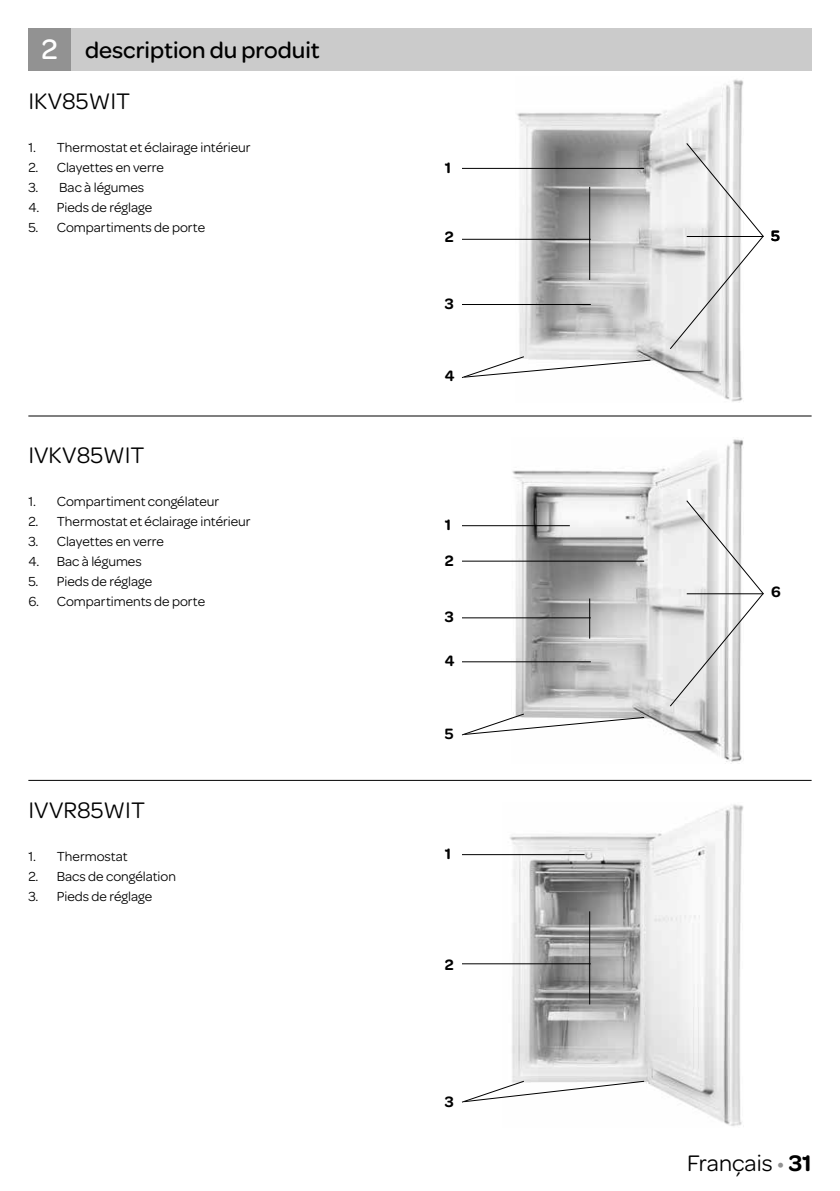
<style>
.page{position:relative;width:840px;height:1191px;background:#fff}
.page>*{position:absolute;margin:0;border:0;box-sizing:border-box;transform-origin:0 0}
.t1{font:24px "Omnes";color:#000}
.t2{font:500 24px "Omnes";color:#000}
.t3{font:600 16px "Omnes";color:#000}
.t4{font:14px "Omnes";color:#000}
.s1{font-size:30px;color:#fff}
.s2{color:#929292}
.s3{font-weight:600}
</style>
<div class="page">
<div style="left:57px;top:28px;width:754px;height:43px;background:#cbcbcb"></div>
<div style="left:28px;top:28px;width:43px;height:43px;background:#929292"></div>
<hr style="left:28px;top:415px;width:783px;height:1px;background:#000">
<hr style="left:28px;top:780px;width:783px;height:1px;background:#000">
<img style="left:515px;top:79px;width:228px;height:323px">
<hr style="left:461px;top:239px;width:129px;height:1px;background:#000">
<hr style="left:589px;top:187px;width:1px;height:93px;background:#000">
<hr style="left:461px;top:304px;width:129px;height:1px;background:#000">
<svg style="left:461px;top:355px;width:190px;height:24px"></svg>
<hr style="left:461px;top:168px;width:182px;height:1px;background:#000">
<svg style="left:668px;top:142px;width:96px;height:208px"></svg>
<img style="left:511px;top:439px;width:232px;height:323px">
<hr style="left:461px;top:617px;width:129px;height:1px;background:#000">
<hr style="left:589px;top:598px;width:1px;height:40px;background:#000">
<hr style="left:461px;top:661px;width:129px;height:1px;background:#000">
<svg style="left:461px;top:712px;width:184px;height:24px"></svg>
<hr style="left:461px;top:525px;width:108px;height:1px;background:#000">
<svg style="left:668px;top:499px;width:96px;height:208px"></svg>
<hr style="left:461px;top:560px;width:182px;height:1px;background:#000">
<img style="left:502px;top:804px;width:241px;height:322px">
<hr style="left:461px;top:963px;width:129px;height:1px;background:#000">
<hr style="left:589px;top:911px;width:1px;height:93px;background:#000">
<hr style="left:461px;top:854px;width:123px;height:1px;background:#000">
<svg style="left:462px;top:1080px;width:183px;height:23px"></svg>
<h1 class="t2" style="left:42px;top:33px;width:279px"><span class="s1">2</span> description du produit</h1>
<h1 class="t1" style="left:28px;top:85px;width:103px">IKV85WIT</h1>
<p class="t4" style="left:28px;top:137px;width:223px">1. Thermostat et éclairage intérieur</p>
<p class="t4" style="left:28px;top:157px;width:137px">2. Clayettes en verre</p>
<p class="t4" style="left:28px;top:177px;width:117px">3. Bac à légumes</p>
<p class="t4" style="left:28px;top:197px;width:125px">4. Pieds de réglage</p>
<p class="t4" style="left:28px;top:217px;width:178px">5. Compartiments de porte</p>
<h1 class="t1" style="left:28px;top:439px;width:118px">IVKV85WIT</h1>
<p class="t4" style="left:28px;top:492px;width:192px">1. Compartiment congélateur</p>
<p class="t4" style="left:28px;top:512px;width:223px">2. Thermostat et éclairage intérieur</p>
<p class="t4" style="left:28px;top:532px;width:137px">3. Clayettes en verre</p>
<p class="t4" style="left:28px;top:552px;width:115px">4. Bac à légumes</p>
<p class="t4" style="left:28px;top:572px;width:125px">5. Pieds de réglage</p>
<p class="t4" style="left:28px;top:592px;width:178px">6. Compartiments de porte</p>
<h1 class="t1" style="left:28px;top:793px;width:118px">IVVR85WIT</h1>
<p class="t4" style="left:28px;top:846px;width:101px">1. Thermostat</p>
<p class="t4" style="left:28px;top:866px;width:149px">2. Bacs de congélation</p>
<p class="t4" style="left:28px;top:886px;width:125px">3. Pieds de réglage</p>
<p class="t3" style="left:444px;top:156px;width:8px">1</p>
<p class="t3" style="left:444px;top:226px;width:10px">2</p>
<p class="t3" style="left:444px;top:292px;width:11px">3</p>
<p class="t3" style="left:444px;top:365px;width:11px">4</p>
<p class="t3" style="left:444px;top:513px;width:8px">1</p>
<p class="t3" style="left:444px;top:549px;width:10px">2</p>
<p class="t3" style="left:444px;top:605px;width:11px">3</p>
<p class="t3" style="left:444px;top:649px;width:11px">4</p>
<p class="t3" style="left:444px;top:722px;width:10px">5</p>
<p class="t3" style="left:444px;top:842px;width:8px">1</p>
<p class="t3" style="left:444px;top:953px;width:10px">2</p>
<p class="t3" style="left:444px;top:1090px;width:11px">3</p>
<p class="t3" style="left:770px;top:224px;width:10px">5</p>
<p class="t3" style="left:770px;top:580px;width:11px">6</p>
<h1 class="t1" style="left:686px;top:1146px;width:126px">Français <span class="s2">•</span> <span class="s3">31</span></h1>
</div>
